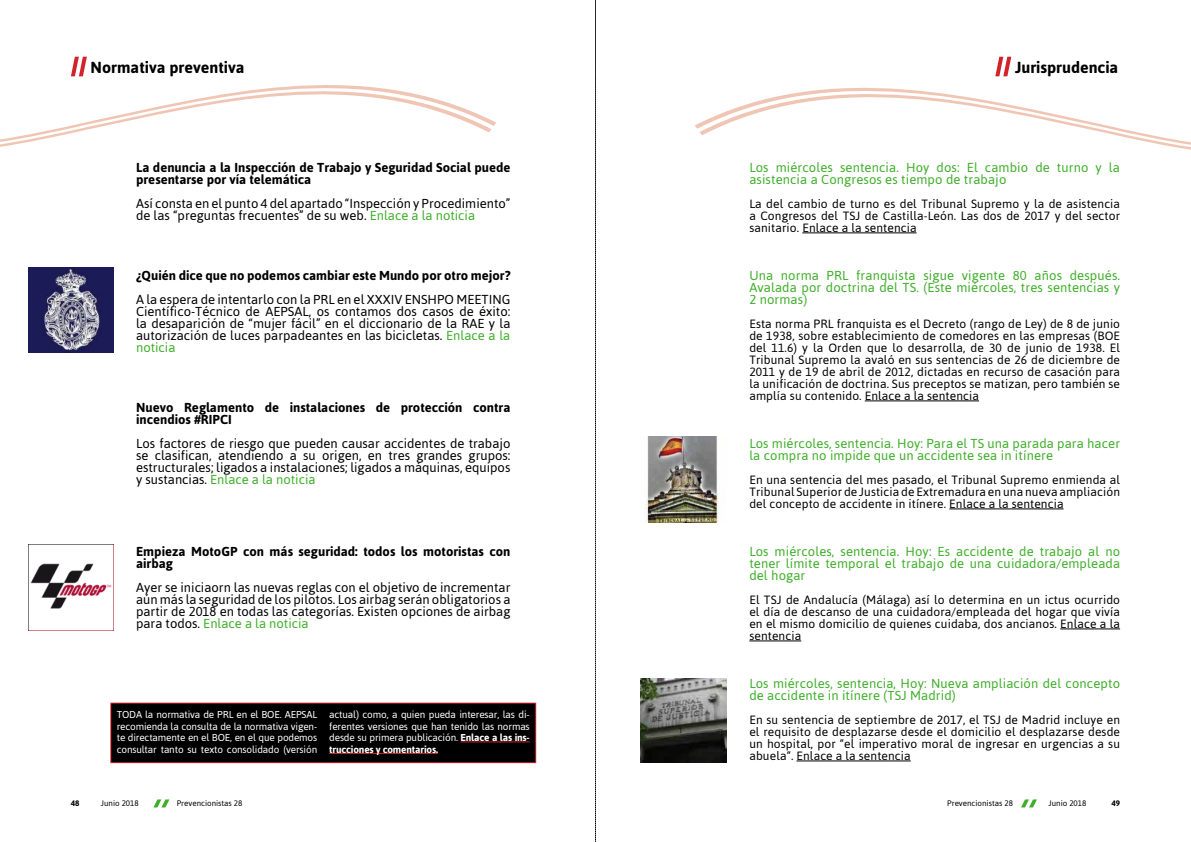
<style>
.page{position:relative;width:1191px;height:842px;background:#fff}
.page>*{position:absolute;margin:0;border:0;box-sizing:border-box;transform-origin:0 0}
.t1{font:700 16px "Asap";color:#000}
.t2{font:13px/12px "Asap";color:#000;text-align:justify}
.t3{font:13px/12px "Asap";letter-spacing:.01em;color:#3fae2a}
.t4{font:700 13px/12px "Asap";color:#000}
.t5{font:12px/12px "Asap";letter-spacing:.01em;color:#000;text-align:justify}
.t6{font:10px/11.5px "Asap";letter-spacing:-.015em;color:#fff;text-align:justify}
.t7{font:8px "Asap";color:#000}
.t8{font:700 8px "Asap";color:#000}
.s1{color:#3fae2a}
.s2{font-weight:700}
</style>
<div class="page">
<svg style="left:153px;top:799px;width:16px;height:8px"></svg>
<svg style="left:1021px;top:799px;width:16px;height:8px"></svg>
<svg style="left:695px;top:57px;width:496px;height:93px"></svg>
<svg style="left:995px;top:57px;width:16px;height:19px"></svg>
<svg style="left:0;top:56px;width:496px;height:91px"></svg>
<svg style="left:71px;top:57px;width:16px;height:19px"></svg>
<img style="left:28px;top:267px;width:86px;height:85px">
<div style="left:111px;top:703px;width:424px;height:60px;background:#000"></div>
<hr style="left:460px;top:742px;width:70px;height:1px;background:#d2232a">
<hr style="left:329px;top:753px;width:109px;height:1px;background:#d2232a">
<div style="left:111px;top:703px;width:425px;height:60px;border:1px solid #d2232a"></div>
<svg style="left:595px;top:0;width:1px;height:842px"></svg>
<hr style="left:802px;top:233px;width:114px;height:1px;background:#000">
<hr style="left:864px;top:401px;width:115px;height:1px;background:#000">
<hr style="left:949px;top:509px;width:114px;height:1px;background:#000">
<hr style="left:1060px;top:629px;width:60px;height:1px;background:#000">
<hr style="left:749px;top:641px;width:52px;height:1px;background:#000">
<hr style="left:796px;top:761px;width:114px;height:1px;background:#000">
<img style="left:641px;top:437px;width:78px;height:85px">
<img style="left:28px;top:545px;width:86px;height:85px">
<img style="left:641px;top:679px;width:85px;height:83px">
<h1 class="t1" style="left:91px;top:58px;width:155px">Normativa preventiva</h1>
<h1 class="t1" style="left:1015px;top:58px;width:105px">Jurisprudencia</h1>
<p class="t4" style="left:136px;top:162px;width:376px">La denuncia a la Inspección de Trabajo y Seguridad Social puede presentarse por vía telemática</p>
<p class="t2" style="left:136px;top:198px;width:376px">Así consta en el punto 4 del apartado “Inspección y Procedimiento” de las “preguntas frecuentes” de su web. <span class="s1">Enlace a la noticia</span></p>
<p class="t4" style="left:136px;top:270px;width:376px">¿Quién dice que no podemos cambiar este Mundo por otro mejor?</p>
<p class="t2" style="left:136px;top:294px;width:376px">A la espera de intentarlo con la PRL en el XXXIV ENSHPO MEETING Científico-Técnico de AEPSAL, os contamos dos casos de éxito: la desaparición de “mujer fácil” en el diccionario de la RAE y la autorización de luces parpadeantes en las bicicletas. <span class="s1">Enlace a la noticia</span></p>
<p class="t4" style="left:136px;top:402px;width:376px">Nuevo Reglamento de instalaciones de protección contra incendios #RIPCI</p>
<p class="t2" style="left:136px;top:438px;width:376px">Los factores de riesgo que pueden causar accidentes de trabajo se clasifican, atendiendo a su origen, en tres grandes grupos: estructurales; ligados a instalaciones; ligados a máquinas, equipos y sustancias. <span class="s1">Enlace a la noticia</span></p>
<p class="t4" style="left:136px;top:546px;width:376px">Empieza MotoGP con más seguridad: todos los motoristas con airbag</p>
<p class="t2" style="left:136px;top:582px;width:376px">Ayer se iniciaorn las nuevas reglas con el objetivo de incrementar aún más la seguridad de los pilotos. Los airbag serán obligatorios a partir de 2018 en todas las categorías. Existen opciones de airbag para todos. <span class="s1">Enlace a la noticia</span></p>
<p class="t6" style="left:117px;top:709px;width:202px">TODA la normativa de PRL en el BOE. AEPSAL recomienda la consulta de la normativa vigen&shy;te directamente en el BOE, en el que podemos consultar tanto su texto consolidado (versión</p>
<p class="t6" style="left:329px;top:709px;width:202px">actual) como, a quien pueda interesar, las di&shy;ferentes versiones que han tenido las normas desde su primera publicación. <span class="s2">Enlace a las ins&shy;trucciones y comentarios.</span></p>
<p class="t3" style="left:749px;top:162px;width:372px">Los miércoles sentencia. Hoy dos: El cambio de turno y la asistencia a Congresos es tiempo de trabajo</p>
<p class="t5" style="left:749px;top:198px;width:372px">La del cambio de turno es del Tribunal Supremo y la de asistencia a Congresos del TSJ de Castilla-León. Las dos de 2017 y del sector sanitario. Enlace a la sentencia</p>
<p class="t3" style="left:749px;top:270px;width:372px;text-align:justify">Una norma PRL franquista sigue vigente 80 años después.<br>Avalada por doctrina del TS. (Este miércoles, tres sentencias y 2 normas)</p>
<p class="t5" style="left:749px;top:318px;width:372px">Esta norma PRL franquista es el Decreto (rango de Ley) de 8 de junio de 1938, sobre establecimiento de comedores en las empresas (BOE del 11.6) y la Orden que lo desarrolla, de 30 de junio de 1938. El Tribunal Supremo la avaló en sus sentencias de 26 de diciembre de 2011 y de 19 de abril de 2012, dictadas en recurso de casación para la unificación de doctrina. Sus preceptos se matizan, pero también se amplía su contenido. Enlace a la sentencia</p>
<p class="t3" style="left:749px;top:438px;width:372px">Los miércoles, sentencia. Hoy: Para el TS una parada para hacer la compra no impide que un accidente sea in itínere</p>
<p class="t5" style="left:749px;top:474px;width:372px">En una sentencia del mes pasado, el Tribunal Supremo enmienda al Tribunal Superior de Justicia de Extremadura en una nueva ampliación del concepto de accidente in itínere. Enlace a la sentencia</p>
<p class="t3" style="left:749px;top:546px;width:372px;text-align:justify">Los miércoles, sentencia. Hoy: Es accidente de trabajo al no tener límite temporal el trabajo de una cuidadora/empleada del hogar</p>
<p class="t5" style="left:749px;top:594px;width:372px">El TSJ de Andalucía (Málaga) así lo determina en un ictus ocurrido el día de descanso de una cuidadora/empleada del hogar que vivía en el mismo domicilio de quienes cuidaba, dos ancianos. Enlace a la sentencia</p>
<p class="t3" style="left:749px;top:678px;width:372px">Los miércoles, sentencia, Hoy: Nueva ampliación del concepto de accidente in itínere (TSJ Madrid)</p>
<p class="t5" style="left:749px;top:714px;width:372px">En su sentencia de septiembre de 2017, el TSJ de Madrid incluye en el requisito de desplazarse desde el domicilio el desplazarse desde un hospital, por “el imperativo moral de ingresar en urgencias a su abuela“. Enlace a la sentencia</p>
<p class="t8" style="left:71px;top:799px;width:10px">48</p>
<p class="t7" style="left:101px;top:799px;width:39px">Junio 2018</p>
<p class="t7" style="left:177px;top:799px;width:67px">Prevencionistas 28</p>
<p class="t7" style="left:947px;top:799px;width:67px">Prevencionistas 28</p>
<p class="t7" style="left:1048px;top:799px;width:39px">Junio 2018</p>
<p class="t8" style="left:1111px;top:799px;width:10px">49</p>
</div>
